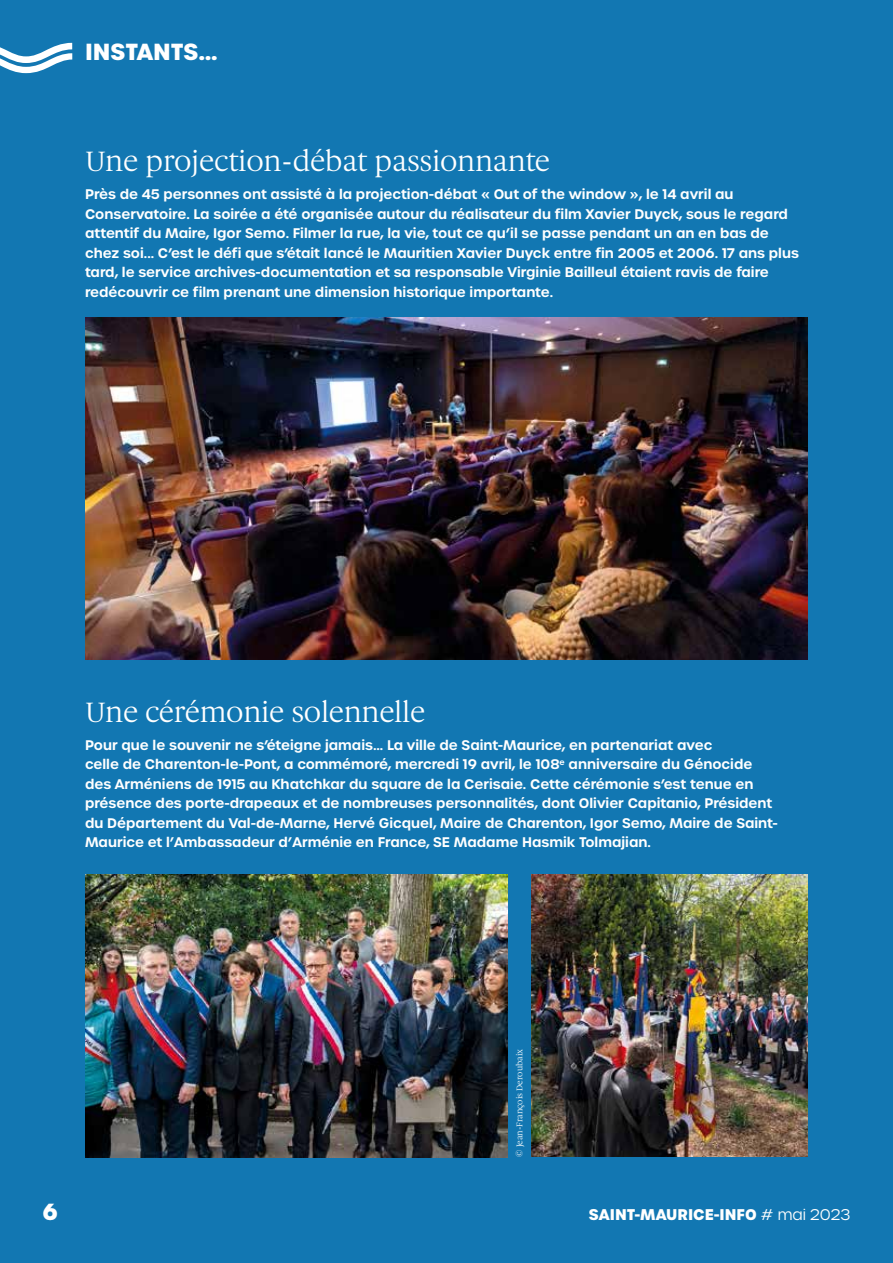
<style>
.page{position:relative;width:893px;height:1263px;background:#1277b2}
.page>*{position:absolute;margin:0;border:0;box-sizing:border-box;transform-origin:0 0}
.t1{font:30px "Gauthier FY";letter-spacing:-.01em;color:#fff}
.t2{font:700 22.5px "Urbane";color:#fff}
.t3{font:700 15px "Urbane";color:#fff}
.t4{font:600 13.5px/19.5px "Urbane";color:#fff}
.t5{font:9px "Gauthier FY";color:#fff}
.s1{font-weight:300}
</style>
<div class="page">
<img style="left:85px;top:318px;width:723px;height:342px">
<img style="left:531px;top:875px;width:277px;height:282px">
<img style="left:85px;top:875px;width:423px;height:282px">
<svg style="left:0;top:43px;width:72px;height:30px"></svg>
<h2 class="t2" style="left:85px;top:36px;width:134px">INSTANTS…</h2>
<h1 class="t1" style="left:85px;top:143px;width:466px">Une projection-débat passionnante</h1>
<p class="t4" style="left:85px;top:184px;width:715px">Près de 45 personnes ont assisté à la projection-débat « Out of the window », le 14 avril au Conservatoire. La soirée a été organisée autour du réalisateur du film Xavier Duyck, sous le regard attentif du Maire, Igor Semo. Filmer la rue, la vie, tout ce qu’il se passe pendant un an en bas de chez soi... C’est le défi que s’était lancé le Mauritien Xavier Duyck entre fin 2005 et 2006. 17 ans plus tard, le service archives-documentation et sa responsable Virginie Bailleul étaient ravis de faire redécouvrir ce film prenant une dimension historique importante.</p>
<h1 class="t1" style="left:85px;top:694px;width:342px">Une cérémonie solennelle</h1>
<p class="t4" style="left:85px;top:735px;width:694px">Pour que le souvenir ne s’éteigne jamais… La ville de Saint-Maurice, en partenariat avec<br>celle de Charenton-le-Pont, a commémoré, mercredi 19 avril, le 108<sup>e</sup> anniversaire du Génocide des Arméniens de 1915 au Khatchkar du square de la Cerisaie. Cette cérémonie s’est tenue en présence des porte-drapeaux et de nombreuses personnalités, dont Olivier Capitanio, Président du Département du Val-de-Marne, Hervé Gicquel, Maire de Charenton, Igor Semo, Maire de Saint-Maurice et l’Ambassadeur d’Arménie en France, SE Madame Hasmik Tolmajian.</p>
<p class="t5" style="left:514px;top:1157px;width:109px;rotate:-90deg">© Jean-François Deroubaix</p>
<h2 class="t2" style="left:43px;top:1197px;width:17px">6</h2>
<p class="t3" style="left:589px;top:1204px;width:263px">SAINT-MAURICE-INFO <span class="s1"># mai 2023</span></p>
</div>
